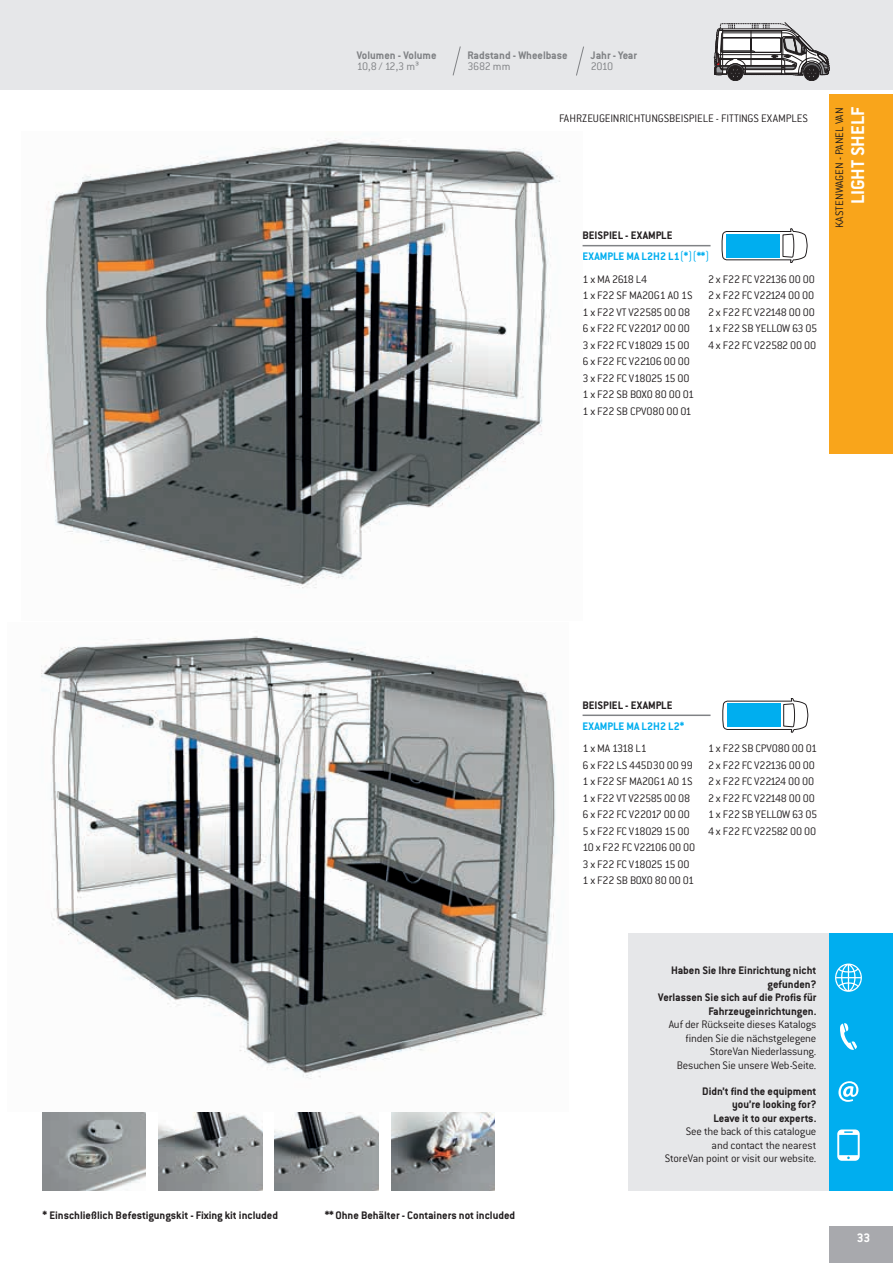
<style>
.page{position:relative;width:893px;height:1263px;background:#fff}
.page>*{position:absolute;margin:0;border:0;box-sizing:border-box;transform-origin:0 0}
.t1{font:700 20.25px "Conduit ITC Pro";color:#fff}
.t2{font:700 13.5px "Conduit ITC Pro";color:#fff}
.t3{font:300 12px/16.5px "Conduit ITC Pro";letter-spacing:-.01em;color:#231f20}
.t4{font:700 12px/13.5px "Conduit ITC Pro";color:#231f20;text-align:right}
.t5{font:700 12px "Conduit ITC Pro";color:#808285}
.t6{font:700 12px "Conduit ITC Pro";color:#00aeef}
.t7{font:300 12px "Conduit ITC Pro";letter-spacing:-.03em;color:#808285}
.s1{font-weight:300}
</style>
<div class="page">
<div style="left:829px;top:1226px;width:64px;height:37px;background:#a8a9ad"></div>
<div style="left:829px;top:94px;width:64px;height:360px;background:#f9a51b"></div>
<div style="left:628px;top:933px;width:265px;height:258px;background:#e6e7e9"></div>
<div style="left:829px;top:933px;width:64px;height:258px;background:#00aeef"></div>
<svg style="left:835px;top:963px;width:27px;height:29px"></svg>
<svg style="left:840px;top:1023px;width:17px;height:27px"></svg>
<svg style="left:838px;top:1081px;width:20px;height:21px"></svg>
<svg style="left:837px;top:1129px;width:23px;height:32px"></svg>
<div style="left:0;top:0;width:893px;height:90px;background:#e6e7e9"></div>
<svg style="left:722px;top:228px;width:85px;height:35px"></svg>
<div style="left:726px;top:234px;width:54px;height:23px;background:#00aeef"></div>
<svg style="left:723px;top:698px;width:85px;height:34px"></svg>
<div style="left:727px;top:704px;width:53px;height:23px;background:#00aeef"></div>
<img style="left:43px;top:1113px;width:103px;height:77px">
<img style="left:159px;top:1113px;width:103px;height:77px">
<img style="left:275px;top:1113px;width:103px;height:77px">
<img style="left:391px;top:1113px;width:103px;height:77px">
<img style="left:41px;top:636px;width:515px;height:443px">
<img style="left:46px;top:138px;width:537px;height:450px">
<svg style="left:714px;top:22px;width:116px;height:59px"></svg>
<hr style="left:583px;top:245px;width:127px;height:1px;background:#808285">
<hr style="left:583px;top:714px;width:127px;height:2px;background:#808285">
<svg style="left:453px;top:46px;width:8px;height:30px"></svg>
<svg style="left:576px;top:46px;width:8px;height:30px"></svg>
<p class="t5" style="left:357px;top:48px;width:81px">Volumen - Volume</p>
<p class="t5" style="left:467px;top:48px;width:102px">Radstand - Wheelbase</p>
<p class="t5" style="left:591px;top:48px;width:48px">Jahr - Year</p>
<p class="t7" style="left:357px;top:60px;width:64px">10,8 / 12,3 m³</p>
<p class="t7" style="left:467px;top:60px;width:45px">3682 mm</p>
<p class="t7" style="left:591px;top:60px;width:24px">2010</p>
<p class="t3" style="left:559px;top:111px;width:251px">FAHRZEUGEINRICHTUNGSBEISPIELE - FITTINGS EXAMPLES</p>
<p class="t4" style="left:583px;top:229px;width:91px">BEISPIEL - EXAMPLE</p>
<p class="t6" style="left:583px;top:250px;width:129px">EXAMPLE MA L2H2 L1<span class="s1">(</span>*<span class="s1">)(</span>**<span class="s1">)</span></p>
<p class="t3" style="left:583px;top:271px;width:113px">1 x MA 2618 L4<br>1 x F22 SF MA20G1 A0 1S<br>1 x F22 VT V22585 00 08<br>6 x F22 FC V22017 00 00<br>3 x F22 FC V18029 15 00<br>6 x F22 FC V22106 00 00<br>3 x F22 FC V18025 15 00<br>1 x F22 SB BOX0 80 00 01<br>1 x F22 SB CPV080 00 01</p>
<p class="t3" style="left:708px;top:271px;width:111px">2 x F22 FC V22136 00 00<br>2 x F22 FC V22124 00 00<br>2 x F22 FC V22148 00 00<br>1 x F22 SB YELLOW 63 05<br>4 x F22 FC V22582 00 00</p>
<h1 class="t1" style="left:846px;top:204px;width:99px;rotate:-90deg">LIGHT SHELF</h1>
<p class="t3" style="left:831px;top:228px;width:122px;rotate:-90deg">KASTENWAGEN - PANEL VAN</p>
<p class="t4" style="left:43px;top:1209px;width:237px">* Einschließlich Befestigungskit - Fixing kit included</p>
<p class="t4" style="left:325px;top:1209px;width:192px">** Ohne Behälter - Containers not included</p>
<p class="t4" style="left:583px;top:698px;width:91px">BEISPIEL - EXAMPLE</p>
<p class="t6" style="left:583px;top:719px;width:103px">EXAMPLE MA L2H2 L2*</p>
<p class="t3" style="left:583px;top:740px;width:114px">1 x MA 1318 L1<br>6 x F22 LS 445D30 00 99<br>1 x F22 SF MA20G1 A0 1S<br>1 x F22 VT V22585 00 08<br>6 x F22 FC V22017 00 00<br>5 x F22 FC V18029 15 00<br>10 x F22 FC V22106 00 00<br>3 x F22 FC V18025 15 00<br>1 x F22 SB BOX0 80 00 01</p>
<p class="t3" style="left:708px;top:740px;width:111px">1 x F22 SB CPV080 00 01<br>2 x F22 FC V22136 00 00<br>2 x F22 FC V22124 00 00<br>2 x F22 FC V22148 00 00<br>1 x F22 SB YELLOW 63 05<br>4 x F22 FC V22582 00 00</p>
<p class="t4" style="left:658px;top:963px;width:160px">Haben Sie Ihre Einrichtung nicht gefunden?<br>Verlassen Sie sich auf die Profis für<br>Fahrzeugeinrichtungen.</p>
<p class="t3" style="left:669px;top:1018px;width:149px;line-height:13.5px;text-align:right">Auf der Rückseite dieses Katalogs finden Sie die nächstgelegene<br>StoreVan Niederlassung.<br>Besuchen Sie unsere Web-Seite.</p>
<p class="t4" style="left:702px;top:1084px;width:116px">Didn’t find the equipment you’re looking for?<br>Leave it to our experts.</p>
<p class="t3" style="left:665px;top:1125px;width:153px;line-height:13.5px;text-align:right">See the back of this catalogue<br>and contact the nearest<br>StoreVan point or visit our website.</p>
<p class="t2" style="left:857px;top:1229px;width:15px">33</p>
</div>
